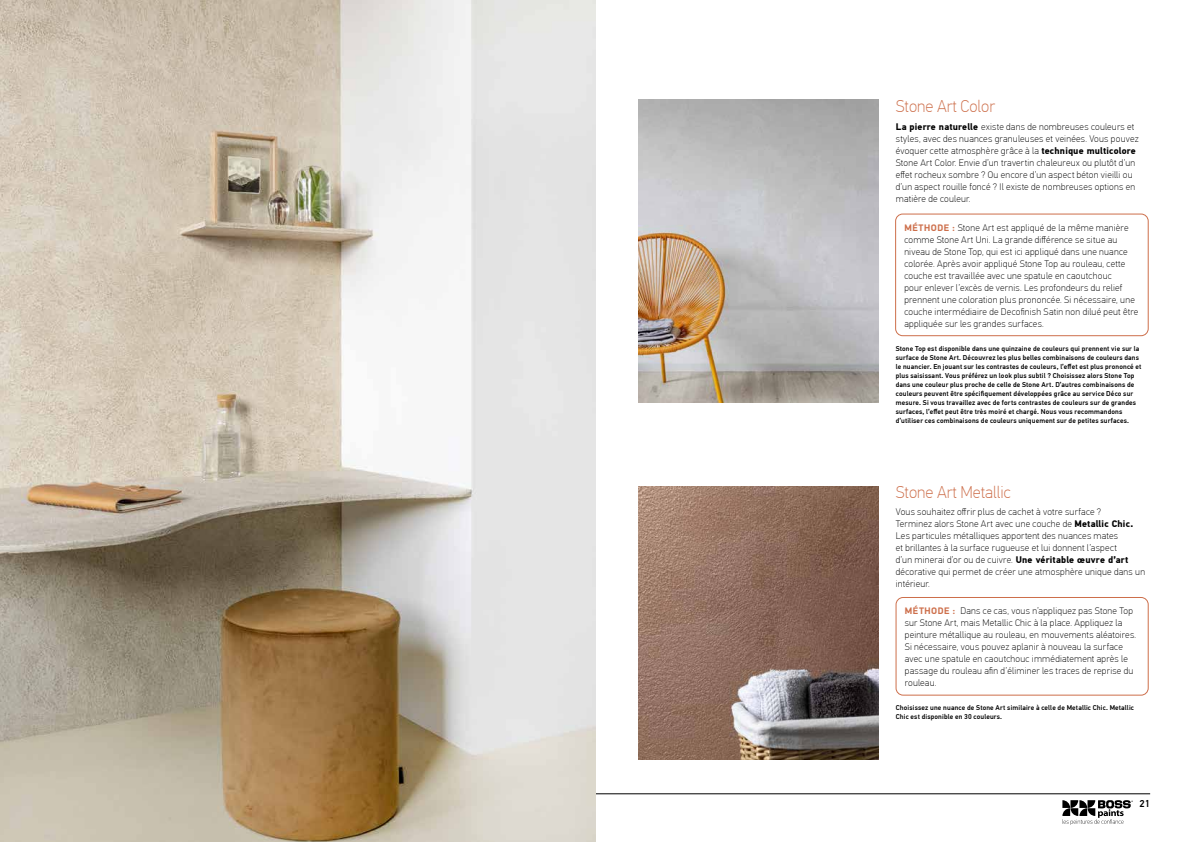
<style>
.page{position:relative;width:1191px;height:842px;background:#fff}
.page>*{position:absolute;margin:0;border:0;box-sizing:border-box;transform-origin:0 0}
.t1{font:100 17px "PF Din Text Pro";color:#cd6f4b}
.t2{font:500 10px "PF Din Text Pro";color:#000}
.t3{font:100 9.5px/12px "PF Din Text Pro";letter-spacing:.02em;color:#000}
.t4{font:500 7px/9px "PF Din Text Pro";letter-spacing:.02em;color:#000}
.s1{font-weight:700}
.s2{font-family:"PFDIN Display Pro";font-weight:700;color:#cd6f4b}
</style>
<div class="page">
<hr style="left:595px;top:793px;width:555px;height:1px;background:#000">
<svg style="left:1062px;top:800px;width:70px;height:25px"></svg>
<div style="left:895px;top:214px;width:253px;height:122px;border:1px solid #cd6f4b;border-radius:7px"></div>
<div style="left:895px;top:597px;width:253px;height:98px;border:1px solid #cd6f4b;border-radius:7px"></div>
<img style="left:638px;top:486px;width:240px;height:274px">
<img style="left:638px;top:99px;width:240px;height:303px">
<img style="left:0;top:0;width:595px;height:842px">
<h1 class="t1" style="left:895px;top:96px;width:101px">Stone Art Color</h1>
<p class="t3" style="left:895px;top:121px;width:244px"><span class="s1">La pierre naturelle</span> existe dans de nombreuses couleurs et styles, avec des nuances granuleuses et veinées. Vous pouvez évoquer cette atmosphère grâce à la <span class="s1">technique multicolore </span>Stone Art Color. Envie d’un travertin chaleureux ou plutôt d’un effet rocheux sombre ? Ou encore d’un aspect béton vieilli ou d’un aspect rouille foncé ? Il existe de nombreuses options en matière de couleur.</p>
<p class="t3" style="left:904px;top:222px;width:235px"><span class="s2">MÉTHODE :</span> Stone Art est appliqué de la même manière comme Stone Art Uni. La grande différence se situe au niveau de Stone Top, qui est ici appliqué dans une nuance colorée. Après avoir appliqué Stone Top au rouleau, cette couche est travaillée avec une spatule en caoutchouc<br>pour enlever l’excès de vernis. Les profondeurs du relief prennent une coloration plus prononcée. Si nécessaire, une couche intermédiaire de Decofinish Satin non dilué peut être appliquée sur les grandes surfaces.</p>
<p class="t4" style="left:895px;top:344px;width:247px">Stone Top est disponible dans une quinzaine de couleurs qui prennent vie sur la surface de Stone Art. Découvrez les plus belles combinaisons de couleurs dans le nuancier. En jouant sur les contrastes de couleurs, l’effet est plus prononcé et plus saisissant. Vous préférez un look plus subtil ? Choisissez alors Stone Top dans une couleur plus proche de celle de Stone Art. D’autres combinaisons de couleurs peuvent être spécifiquement développées grâce au service Déco sur mesure. Si vous travaillez avec de forts contrastes de couleurs sur de grandes surfaces, l’effet peut être très moiré et chargé. Nous vous recommandons d’utiliser ces combinaisons de couleurs uniquement sur de petites surfaces.</p>
<h1 class="t1" style="left:895px;top:482px;width:116px">Stone Art Metallic</h1>
<p class="t3" style="left:895px;top:506px;width:251px">Vous souhaitez offrir plus de cachet à votre surface ?<br>Terminez alors Stone Art avec une couche de <span class="s1">Metallic Chic.<br></span>Les particules métalliques apportent des nuances mates<br>et brillantes à la surface rugueuse et lui donnent l’aspect<br>d’un minerai d’or ou de cuivre. <span class="s1">Une véritable œuvre d’art </span>décorative qui permet de créer une atmosphère unique dans un intérieur.</p>
<p class="t3" style="left:904px;top:605px;width:233px"><span class="s2">MÉTHODE :</span> Dans ce cas, vous n’appliquez pas Stone Top sur Stone Art, mais Metallic Chic à la place. Appliquez la peinture métallique au rouleau, en mouvements aléatoires.<br>Si nécessaire, vous pouvez aplanir à nouveau la surface avec une spatule en caoutchouc immédiatement après le passage du rouleau afin d’éliminer les traces de reprise du rouleau.</p>
<p class="t4" style="left:895px;top:703px;width:240px">Choisissez une nuance de Stone Art similaire à celle de Metallic Chic. Metallic<br>Chic est disponible en 30 couleurs.</p>
<p class="t2" style="left:1139px;top:798px;width:12px">21</p>
</div>
